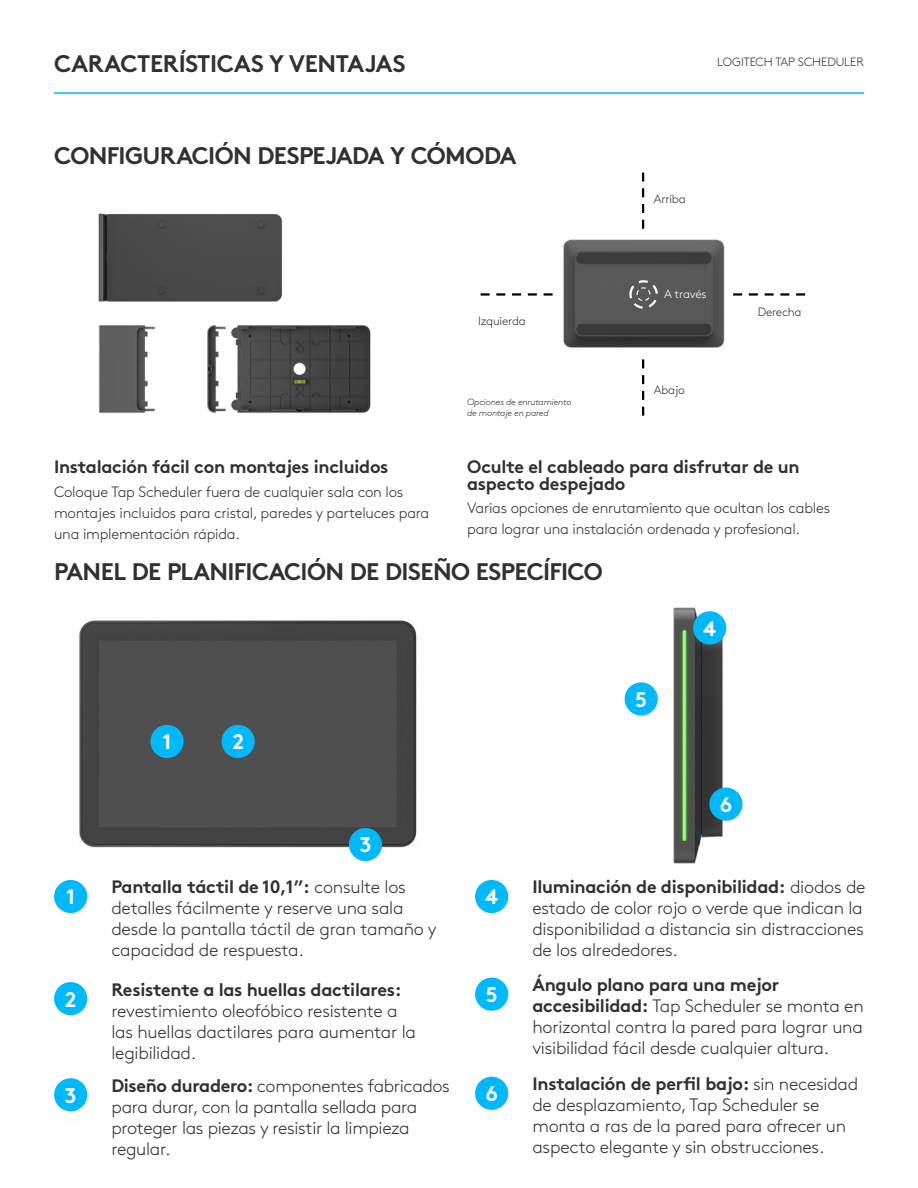
<style>
.page{position:relative;width:918px;height:1188px;background:#fff}
.page>*{position:absolute;margin:0;border:0;box-sizing:border-box;transform-origin:0 0}
.t1{font:700 24px "Brown Pro";letter-spacing:-.02em;color:#2f3132}
.t2{font:700 21.15px "Brown Pro";color:#fff}
.t3{font:300 18px/21px "Brown Pro";letter-spacing:-.015em;color:#2f3132}
.t4{font:700 18px/16.5px "Brown Pro";letter-spacing:-.015em;color:#2f3132}
.t5{font:300 15px/21px "Brown Pro";letter-spacing:-.015em;color:#2f3132}
.t6{font:300 12px "Brown Pro";letter-spacing:-.015em;color:#2f3132}
.t7{font:300 12px "Brown Pro";letter-spacing:-.015em;color:#fff}
.t8{font:italic 300 9px/10.8px "Brown Pro";letter-spacing:-.015em;color:#2f3132}
.s1{font-weight:700}
</style>
<div class="page">
<img style="left:98px;top:213px;width:273px;height:200px">
<hr style="left:54px;top:92px;width:810px;height:2px;background:#00b8fc">
<img style="left:79px;top:620px;width:338px;height:242px">
<div style="left:54px;top:880px;width:33px;height:33px;background:#00b8fc;border-radius:50%"></div>
<div style="left:475px;top:880px;width:33px;height:33px;background:#00b8fc;border-radius:50%"></div>
<div style="left:150px;top:725px;width:34px;height:33px;background:#00b8fc;border-radius:50%"></div>
<div style="left:54px;top:982px;width:33px;height:33px;background:#00b8fc;border-radius:50%"></div>
<div style="left:475px;top:978px;width:33px;height:33px;background:#00b8fc;border-radius:50%"></div>
<div style="left:222px;top:725px;width:33px;height:33px;background:#00b8fc;border-radius:50%"></div>
<div style="left:54px;top:1078px;width:33px;height:33px;background:#00b8fc;border-radius:50%"></div>
<div style="left:475px;top:1077px;width:33px;height:33px;background:#00b8fc;border-radius:50%"></div>
<div style="left:349px;top:828px;width:33px;height:33px;background:#00b8fc;border-radius:50%"></div>
<img style="left:563px;top:239px;width:162px;height:109px">
<svg style="left:642px;top:359px;width:2px;height:57px"></svg>
<svg style="left:642px;top:173px;width:2px;height:56px"></svg>
<svg style="left:481px;top:293px;width:72px;height:3px"></svg>
<div style="left:629px;top:280px;width:29px;height:29px;border:2px dashed #fff;border-radius:50%"></div>
<div style="left:637px;top:287px;width:13px;height:14px;border:1px dashed #fff;border-radius:50%"></div>
<svg style="left:733px;top:293px;width:73px;height:3px"></svg>
<img style="left:624px;top:607px;width:119px;height:257px">
<div style="left:625px;top:682px;width:33px;height:34px;background:#00b8fc;border-radius:50%"></div>
<div style="left:693px;top:611px;width:33px;height:33px;background:#00b8fc;border-radius:50%"></div>
<div style="left:709px;top:788px;width:34px;height:33px;background:#00b8fc;border-radius:50%"></div>
<h1 class="t1" style="left:54px;top:44px;width:353px">CARACTERÍSTICAS Y VENTAJAS</h1>
<p class="t6" style="left:717px;top:53px;width:148px">LOGITECH TAP SCHEDULER</p>
<h1 class="t1" style="left:54px;top:136px;width:464px">CONFIGURACIÓN DESPEJADA Y CÓMODA</h1>
<p class="t6" style="left:478px;top:312px;width:49px">Izquierda</p>
<p class="t8" style="left:467px;top:396px;width:106px">Opciones de enrutamiento de montaje en pared</p>
<p class="t6" style="left:654px;top:190px;width:34px">Arriba</p>
<p class="t7" style="left:664px;top:285px;width:44px">A través</p>
<p class="t6" style="left:654px;top:381px;width:33px">Abajo</p>
<p class="t6" style="left:758px;top:303px;width:45px">Derecha</p>
<p class="t4" style="left:54px;top:457px;width:336px">Instalación fácil con montajes incluidos</p>
<p class="t5" style="left:54px;top:480px;width:377px">Coloque Tap Scheduler fuera de cualquier sala con los montajes incluidos para cristal, paredes y parteluces para una implementación rápida.</p>
<p class="t4" style="left:467px;top:457px;width:334px">Oculte el cableado para disfrutar de un aspecto despejado</p>
<p class="t5" style="left:467px;top:496px;width:365px">Varias opciones de enrutamiento que ocultan los cables para lograr una instalación ordenada y profesional.</p>
<h1 class="t1" style="left:54px;top:552px;width:550px">PANEL DE PLANIFICACIÓN DE DISEÑO ESPECÍFICO</h1>
<p class="t2" style="left:163px;top:725px;width:10px">1</p>
<p class="t2" style="left:232px;top:725px;width:13px">2</p>
<p class="t2" style="left:359px;top:828px;width:14px">3</p>
<p class="t2" style="left:635px;top:682px;width:13px">5</p>
<p class="t2" style="left:703px;top:611px;width:14px">4</p>
<p class="t2" style="left:720px;top:788px;width:14px">6</p>
<p class="t3" style="left:111px;top:875px;width:327px"><span class="s1">Pantalla táctil de 10,1”:</span> consulte los detalles fácilmente y reserve una sala desde la pantalla táctil de gran tamaño y capacidad de respuesta.</p>
<p class="t3" style="left:532px;top:875px;width:335px"><span class="s1">Iluminación de disponibilidad:</span> diodos de estado de color rojo o verde que indican la disponibilidad a distancia sin distracciones de los alrededores.</p>
<p class="t2" style="left:66px;top:880px;width:10px">1</p>
<p class="t2" style="left:485px;top:880px;width:14px">4</p>
<p class="t4" style="left:111px;top:979px;width:292px">Resistente a las huellas dactilares:</p>
<p class="t3" style="left:111px;top:999px;width:306px">revestimiento oleofóbico resistente a las huellas dactilares para aumentar la legibilidad.</p>
<p class="t2" style="left:65px;top:982px;width:13px">2</p>
<p class="t2" style="left:486px;top:978px;width:13px">5</p>
<p class="t3" style="left:532px;top:973px;width:333px"><span class="s1">Ángulo plano para una mejor accesibilidad:</span> Tap Scheduler se monta en horizontal contra la pared para lograr una visibilidad fácil desde cualquier altura.</p>
<p class="t3" style="left:111px;top:1074px;width:340px"><span class="s1">Diseño duradero:</span> componentes fabricados para durar, con la pantalla sellada para proteger las piezas y resistir la limpieza regular.</p>
<p class="t3" style="left:532px;top:1072px;width:327px"><span class="s1">Instalación de perfil bajo:</span> sin necesidad de desplazamiento, Tap Scheduler se monta a ras de la pared para ofrecer un aspecto elegante y sin obstrucciones.</p>
<p class="t2" style="left:65px;top:1078px;width:14px">3</p>
<p class="t2" style="left:485px;top:1077px;width:14px">6</p>
</div>
